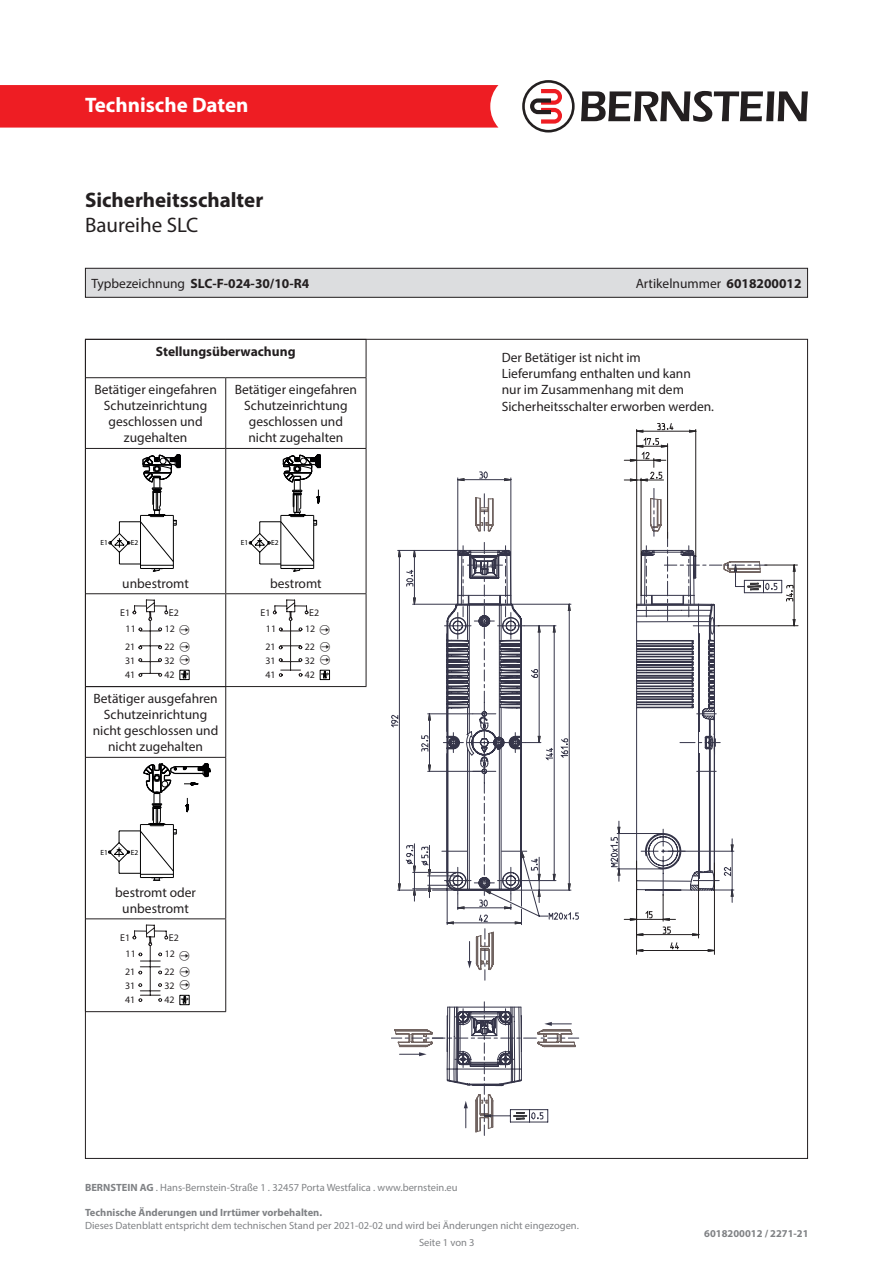
<style>
.page{position:relative;width:893px;height:1263px;background:#fff}
.page>*{position:absolute;margin:0;border:0;box-sizing:border-box;transform-origin:0 0}
.t1{font:700 21px "Myriad Pro";color:#231f20}
.t2{font:700 21px "Myriad Pro";color:#fff}
.t3{font:21px "Myriad Pro";color:#231f20}
.t4{font:13.5px/16.2px "Myriad Pro";color:#231f20;text-align:center}
.t5{font:700 13.5px "Myriad Pro";color:#231f20}
.t6{font:10.5px "Myriad Pro";color:#808285}
.t7{font:700 10.5px "Myriad Pro";color:#808285}
.t8{font:9.9px "Myriad Pro";color:#231f20}
.t9{font:7.5px "Myriad Pro";color:#000001}
.s1{font-weight:400}
.s2{font-weight:700}
</style>
<div class="page">
<div style="left:0;top:85px;width:498px;height:43px;background:#ee1d23"></div>
<svg style="left:581px;top:91px;width:227px;height:31px"></svg>
<svg style="left:522px;top:80px;width:53px;height:53px"></svg>
<svg style="left:457px;top:472px;width:54px;height:6px"></svg>
<hr style="left:458px;top:479px;width:53px;height:1px;background:#353549">
<svg style="left:475px;top:1094px;width:52px;height:38px"></svg>
<svg style="left:484px;top:603px;width:96px;height:519px"></svg>
<svg style="left:538px;top:1022px;width:41px;height:25px"></svg>
<svg style="left:464px;top:1101px;width:4px;height:27px"></svg>
<svg style="left:391px;top:550px;width:133px;height:536px"></svg>
<svg style="left:610px;top:423px;width:188px;height:532px"></svg>
<div style="left:85px;top:268px;width:722px;height:29px;background:#dcdddf"></div>
<div style="left:85px;top:268px;width:723px;height:30px;border:1px solid #231f20"></div>
<hr style="left:85px;top:339px;width:141px;height:1px;background:#231f20">
<hr style="left:85px;top:340px;width:1px;height:37px;background:#231f20">
<hr style="left:226px;top:339px;width:140px;height:1px;background:#231f20">
<hr style="left:366px;top:340px;width:1px;height:37px;background:#231f20">
<hr style="left:85px;top:377px;width:141px;height:1px;background:#231f20">
<hr style="left:85px;top:378px;width:1px;height:70px;background:#231f20">
<hr style="left:226px;top:377px;width:140px;height:1px;background:#231f20">
<hr style="left:225px;top:378px;width:1px;height:70px;background:#231f20">
<hr style="left:366px;top:378px;width:1px;height:70px;background:#231f20">
<hr style="left:85px;top:448px;width:141px;height:1px;background:#231f20">
<hr style="left:85px;top:449px;width:1px;height:144px;background:#231f20">
<hr style="left:226px;top:448px;width:140px;height:1px;background:#231f20">
<hr style="left:225px;top:449px;width:1px;height:144px;background:#231f20">
<hr style="left:366px;top:449px;width:1px;height:144px;background:#231f20">
<hr style="left:85px;top:593px;width:141px;height:1px;background:#231f20">
<hr style="left:85px;top:594px;width:1px;height:92px;background:#231f20">
<hr style="left:226px;top:593px;width:140px;height:1px;background:#231f20">
<hr style="left:225px;top:594px;width:1px;height:92px;background:#231f20">
<hr style="left:366px;top:594px;width:1px;height:92px;background:#231f20">
<hr style="left:226px;top:686px;width:140px;height:1px;background:#231f20">
<svg style="left:108px;top:454px;width:73px;height:118px"></svg>
<svg style="left:249px;top:454px;width:72px;height:118px"></svg>
<svg style="left:133px;top:599px;width:35px;height:78px"></svg>
<svg style="left:273px;top:599px;width:35px;height:78px"></svg>
<hr style="left:85px;top:686px;width:141px;height:1px;background:#231f20">
<hr style="left:85px;top:687px;width:1px;height:70px;background:#231f20">
<hr style="left:225px;top:687px;width:1px;height:70px;background:#231f20">
<hr style="left:85px;top:757px;width:141px;height:1px;background:#231f20">
<hr style="left:85px;top:758px;width:1px;height:160px;background:#231f20">
<hr style="left:225px;top:758px;width:1px;height:160px;background:#231f20">
<hr style="left:85px;top:918px;width:141px;height:1px;background:#231f20">
<hr style="left:85px;top:919px;width:1px;height:92px;background:#231f20">
<hr style="left:225px;top:919px;width:1px;height:92px;background:#231f20">
<hr style="left:85px;top:1011px;width:141px;height:1px;background:#231f20">
<svg style="left:108px;top:763px;width:103px;height:118px"></svg>
<svg style="left:133px;top:925px;width:35px;height:77px"></svg>
<svg style="left:179px;top:669px;width:11px;height:11px"></svg>
<svg style="left:320px;top:669px;width:10px;height:11px"></svg>
<svg style="left:179px;top:994px;width:11px;height:11px"></svg>
<h1 class="t2" style="left:85px;top:91px;width:165px">Technische Daten</h1>
<p class="t1" style="left:85px;top:186px;width:180px">Sicherheitsschalter</p>
<p class="t3" style="left:85px;top:212px;width:115px">Baureihe SLC</p>
<p class="t5" style="left:91px;top:274px;width:219px"><span class="s1">Typbezeichnung</span> SLC-F-024-30/10-R4</p>
<p class="t4" style="left:636px;top:275px;width:167px">Artikelnummer <span class="s2">6018200012</span></p>
<p class="t5" style="left:156px;top:342px;width:141px">Stellungsüberwachung</p>
<p class="t4" style="left:94px;top:381px;width:124px">Betätiger eingefahren</p>
<p class="t4" style="left:104px;top:397px;width:105px">Schutzeinrichtung geschlossen und zugehalten</p>
<p class="t4" style="left:235px;top:381px;width:124px">Betätiger eingefahren</p>
<p class="t4" style="left:244px;top:397px;width:105px">Schutzeinrichtung geschlossen und nicht zugehalten</p>
<p class="t9" style="left:101px;top:538px;width:9px">E1</p>
<p class="t9" style="left:131px;top:538px;width:9px">E2</p>
<p class="t4" style="left:122px;top:575px;width:68px">unbestromt</p>
<p class="t8" style="left:120px;top:606px;width:11px">E1</p>
<p class="t8" style="left:169px;top:606px;width:11px">E2</p>
<p class="t8" style="left:126px;top:623px;width:12px">11</p>
<p class="t8" style="left:165px;top:623px;width:12px">12</p>
<p class="t8" style="left:125px;top:641px;width:12px">21</p>
<p class="t8" style="left:164px;top:641px;width:12px">22</p>
<p class="t8" style="left:125px;top:654px;width:12px">31</p>
<p class="t8" style="left:164px;top:654px;width:12px">32</p>
<p class="t8" style="left:125px;top:669px;width:12px">41</p>
<p class="t8" style="left:164px;top:669px;width:12px">42</p>
<p class="t4" style="left:93px;top:690px;width:126px">Betätiger ausgefahren</p>
<p class="t4" style="left:93px;top:706px;width:127px">Schutzeinrichtung nicht geschlossen und nicht zugehalten</p>
<p class="t9" style="left:241px;top:538px;width:9px">E1</p>
<p class="t9" style="left:271px;top:538px;width:9px">E2</p>
<p class="t4" style="left:270px;top:575px;width:53px">bestromt</p>
<p class="t8" style="left:260px;top:606px;width:11px">E1</p>
<p class="t8" style="left:309px;top:606px;width:11px">E2</p>
<p class="t8" style="left:266px;top:623px;width:12px">11</p>
<p class="t8" style="left:305px;top:623px;width:12px">12</p>
<p class="t8" style="left:266px;top:641px;width:12px">21</p>
<p class="t8" style="left:305px;top:641px;width:12px">22</p>
<p class="t8" style="left:266px;top:654px;width:12px">31</p>
<p class="t8" style="left:305px;top:654px;width:12px">32</p>
<p class="t8" style="left:266px;top:669px;width:12px">41</p>
<p class="t8" style="left:305px;top:669px;width:12px">42</p>
<p class="t9" style="left:101px;top:847px;width:9px">E1</p>
<p class="t9" style="left:131px;top:847px;width:9px">E2</p>
<p class="t4" style="left:115px;top:884px;width:82px">bestromt oder unbestromt</p>
<p class="t8" style="left:120px;top:931px;width:11px">E1</p>
<p class="t8" style="left:169px;top:931px;width:11px">E2</p>
<p class="t8" style="left:126px;top:948px;width:12px">11</p>
<p class="t8" style="left:165px;top:948px;width:12px">12</p>
<p class="t8" style="left:125px;top:966px;width:12px">21</p>
<p class="t8" style="left:164px;top:966px;width:12px">22</p>
<p class="t8" style="left:125px;top:979px;width:12px">31</p>
<p class="t8" style="left:164px;top:979px;width:12px">32</p>
<p class="t8" style="left:125px;top:994px;width:12px">41</p>
<p class="t8" style="left:164px;top:994px;width:12px">42</p>
<p class="t4" style="left:502px;top:349px;width:141px">Der Betätiger ist nicht im</p>
<p class="t4" style="left:502px;top:365px;width:214px;text-align:left">Lieferumfang enthalten und kann<br>nur im Zusammenhang mit dem<br>Sicherheitsschalter erworben werden.</p>
<p class="t6" style="left:85px;top:1181px;width:374px"><span class="s2">BERNSTEIN AG</span> . Hans-Bernstein-Straße 1 . 32457 Porta Westfalica . www.bernstein.eu</p>
<p class="t7" style="left:85px;top:1206px;width:239px">Technische Änderungen und Irrtümer vorbehalten.</p>
<p class="t6" style="left:85px;top:1219px;width:495px">Dieses Datenblatt entspricht dem technischen Stand per 2021-02-02 und wird bei Änderungen nicht eingezogen.</p>
<p class="t6" style="left:419px;top:1236px;width:57px">Seite 1 von 3</p>
<p class="t7" style="left:704px;top:1227px;width:106px">6018200012 / 2271-21</p>
</div>
